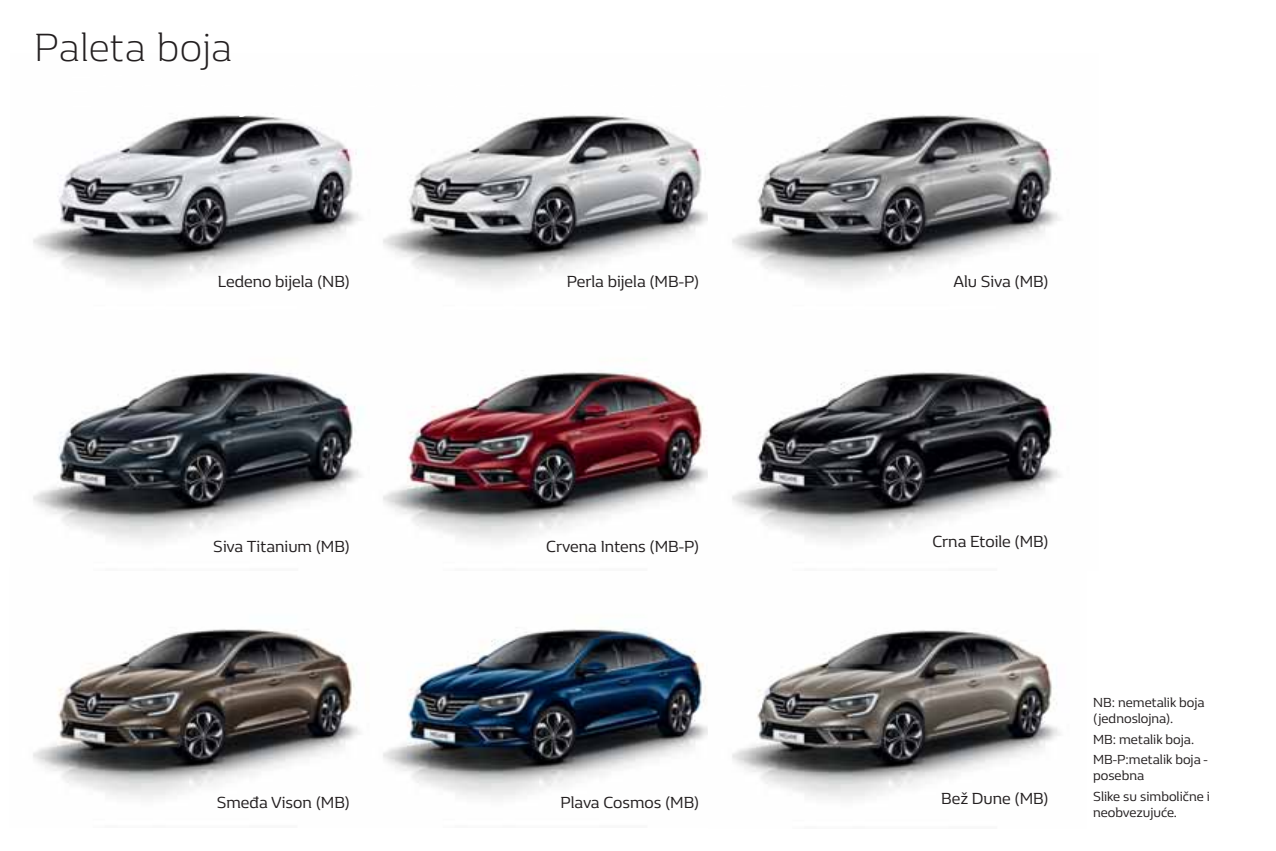
<style>
.page{position:relative;width:1276px;height:851px;background:#fff}
.page>*{position:absolute;margin:0;border:0;box-sizing:border-box;transform-origin:0 0}
.t1{font:300 40.5px "Renault Life";color:#231f20}
.t2{font:16.5px "Renault Life";color:#231f20}
.t3{font:13.5px/20.4px "Renault Life";color:#231f20}
</style>
<div class="page">
<img style="left:383px;top:115px;width:325px;height:170px">
<img style="left:732px;top:115px;width:328px;height:170px">
<img style="left:33px;top:115px;width:328px;height:170px">
<img style="left:33px;top:629px;width:327px;height:170px">
<img style="left:383px;top:627px;width:325px;height:172px">
<img style="left:732px;top:630px;width:328px;height:170px">
<img style="left:33px;top:372px;width:328px;height:170px">
<img style="left:383px;top:370px;width:325px;height:172px">
<img style="left:732px;top:372px;width:328px;height:170px">
<h1 class="t1" style="left:34px;top:32px;width:200px">Paleta boja</h1>
<p class="t2" style="left:218px;top:275px;width:133px">Ledeno bijela (NB)</p>
<p class="t2" style="left:567px;top:275px;width:134px">Perla bijela (MB-P)</p>
<p class="t2" style="left:953px;top:275px;width:97px">Alu Siva (MB)</p>
<p class="t2" style="left:213px;top:540px;width:138px">Siva Titanium (MB)</p>
<p class="t2" style="left:546px;top:540px;width:155px">Crvena Intens (MB-P)</p>
<p class="t2" style="left:932px;top:535px;width:118px">Crna Etoile (MB)</p>
<p class="t2" style="left:217px;top:796px;width:135px">Smeđa Vison (MB)</p>
<p class="t2" style="left:560px;top:796px;width:140px">Plava Cosmos (MB)</p>
<p class="t2" style="left:941px;top:791px;width:109px">Bež Dune (MB)</p>
<p class="t3" style="left:1093px;top:695px;width:113px;line-height:16.2px">NB: nemetalik boja (jednoslojna).</p>
<p class="t3" style="left:1093px;top:730px;width:116px">MB: metalik boja.<br>MB-P:metalik boja -</p>
<p class="t3" style="left:1093px;top:766px;width:118px">posebna<br>Slike su simbolične i</p>
<p class="t3" style="left:1093px;top:803px;width:85px">neobvezujuće.</p>
</div>
